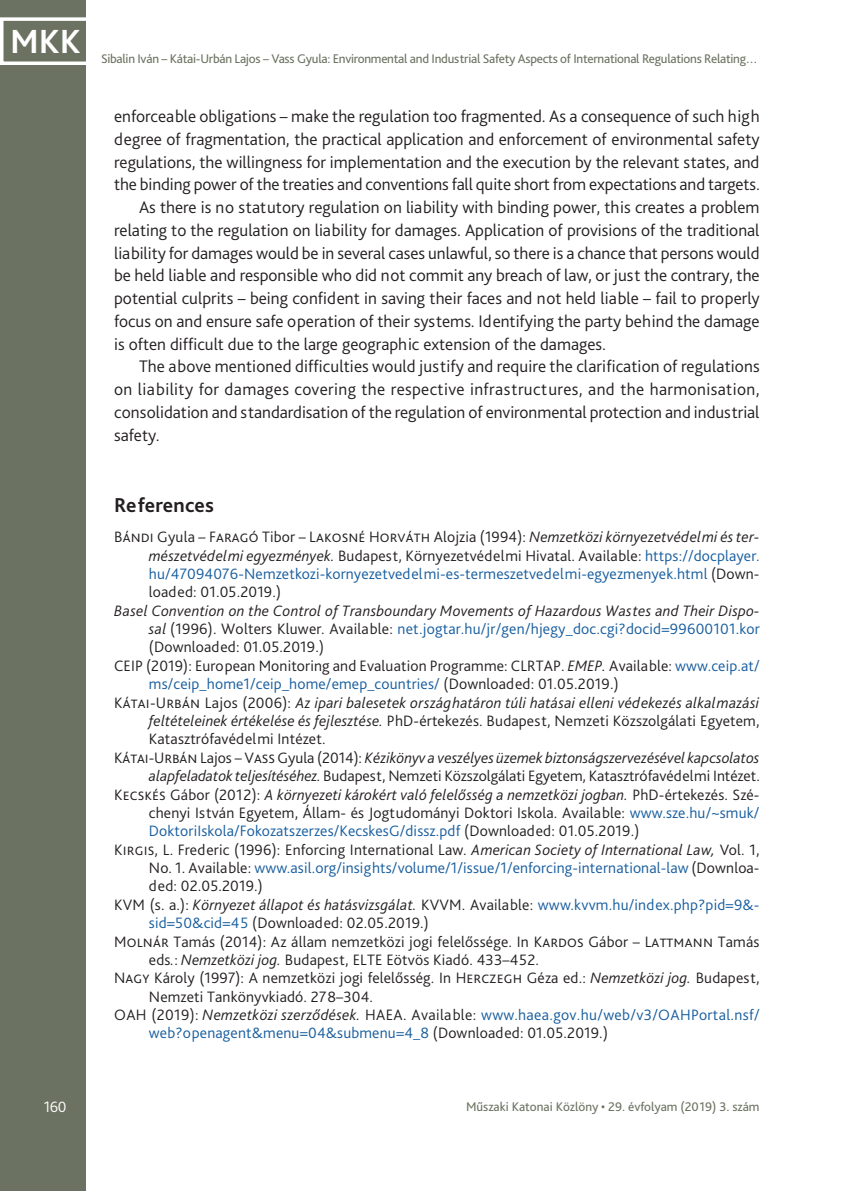
<style>
.page{position:relative;width:844px;height:1191px;background:#fff}
.page>*{position:absolute;margin:0;border:0;box-sizing:border-box;transform-origin:0 0}
.t1{font:700 35px "Bliss Pro";color:#fff}
.IRODALOMJEGYZÉK___cí{font:700 21px "Bliss Pro";letter-spacing:.01em;color:#231f20}
.Szöveg{font:300 17.5px/22.8px "Bliss Pro";color:#231f20;text-align:justify}
.Szöveg_1st___3_mm{font:300 17.5px/22.8px "Bliss Pro";color:#231f20;text-align:justify}
.Irodalomjegyzék{font:300 15.75px/18.4px "Bliss Pro";letter-spacing:.01em;color:#231f20}
.Irodalomjegyzék-2{font:italic 300 15.75px/18.4px "Bliss Pro";letter-spacing:.02em;color:#231f20;text-align:justify}
.Irodalomjegyzék-3{font:300 15.75px/18.4px "Bliss Pro";letter-spacing:.02em;color:#175d9e}
.t2{font:300 15.75px "Bliss Pro";color:#fff}
.t3{font:13.12px "Bliss Pro";letter-spacing:-.02em;color:#6c7261}
.t4{font:13.12px "Bliss Pro";color:#6c7261}
.s1{font-style:italic}
.s2{color:#175d9e}
.s3{font-style:normal}
.s4{font-style:normal;color:#175d9e}
.s5{color:#231f20}
.s6{font-style:italic;color:#231f20}
</style>
<div class="page">
<div style="left:0;top:0;width:85px;height:1191px;background:#6c7261"></div>
<div style="left:0;top:17px;width:94px;height:48px;border:4px solid #fff"></div>
<h1 class="t1" style="left:10px;top:20px;width:72px">MKK</h1>
<p class="t3" style="left:101px;top:50px;width:658px">Sibalin Iván – Kátai-Urbán Lajos – Vass Gyula: Environmental and Industrial Safety Aspects of International Regulations Relating…</p>
<p class="Szöveg_1st___3_mm" style="left:114px;top:104px;width:647px">enforceable obligations – make the regulation too fragmented. As a consequence of such high degree of fragmentation, the practical application and enforcement of environmental safety regulations, the willingness for implementation and the execution by the relevant states, and the binding power of the treaties and conventions fall quite short from expectations and targets.</p>
<p class="Szöveg" style="left:114px;top:195px;width:646px;text-indent:25px">As there is no statutory regulation on liability with binding power, this creates a problem relating to the regulation on liability for damages. Application of provisions of the traditional liability for damages would be in several cases unlawful, so there is a chance that persons would be held liable and responsible who did not commit any breach of law, or just the contrary, the potential culprits – being confident in saving their faces and not held liable – fail to properly focus on and ensure safe operation of their systems. Identifying the party behind the damage is often difficult due to the large geographic extension of the damages.</p>
<p class="Szöveg" style="left:114px;top:355px;width:647px;text-indent:25px">The above mentioned difficulties would justify and require the clarification of regulations on liability for damages covering the respective infrastructures, and the harmonisation, consolidation and standardisation of the regulation of environmental protection and industrial safety.</p>
<p class="IRODALOMJEGYZÉK___cí" style="left:114px;top:492px;width:101px">References</p>
<p class="Irodalomjegyzék" style="left:149px;top:527px;width:612px;text-align:justify;text-indent:-35px">Bándi Gyula – Faragó Tibor – Lakosné Horváth Alojzia (1994): <span class="s1">Nemzetközi környezetvédelmi és ter&shy;mészetvédelmi egyezmények.</span> Budapest, Környezetvédelmi Hivatal. Available: <span class="s2">https://docplayer. hu/47094076-Nemzetkozi-kornyezetvedelmi-es-termeszetvedelmi-egyezmenyek.html</span> (Down&shy;loaded: 01.05.2019.)</p>
<p class="Irodalomjegyzék-2" style="left:149px;top:601px;width:612px;text-indent:-35px">Basel Convention on the Control of Transboundary Movements of Hazardous Wastes and Their Dispo&shy;sal <span class="s3">(1996). Wolters Kluwer. Available:</span> <span class="s4">net.jogtar.hu/jr/gen/hjegy_doc.cgi?docid=99600101.kor </span><span class="s3">(Downloaded: 01.05.2019.)</span></p>
<p class="Irodalomjegyzék" style="left:149px;top:656px;width:612px;text-indent:-35px">CEIP (2019): European Monitoring and Evaluation Programme: CLRTAP. <span class="s1">EMEP.</span> Available: <span class="s2">www.ceip.at/ ms/ceip_home1/ceip_home/emep_countries/</span> (Downloaded: 01.05.2019.)</p>
<p class="Irodalomjegyzék-2" style="left:149px;top:693px;width:612px;text-indent:-35px"><span class="s3">Kátai-Urbán Lajos (2006):</span> Az ipari balesetek országhatáron túli hatásai elleni védekezés alkalmazási feltételeinek értékelése és fejlesztése. <span class="s3">PhD-értekezés. Budapest, Nemzeti Közszolgálati Egyetem, Katasztrófavédelmi Intézet.</span></p>
<p class="Irodalomjegyzék" style="left:114px;top:748px;width:647px;text-align:right">Kátai-Urbán Lajos – Vass Gyula (2014): <span class="s1">Kézikönyv a veszélyes üzemek biztonságszervezésével kapcsolatos alapfeladatok teljesítéséhez.</span> Budapest, Nemzeti Közszolgálati Egyetem, Katasztrófavédelmi Intézet.</p>
<p class="Irodalomjegyzék" style="left:149px;top:784px;width:612px;text-align:justify;text-indent:-35px">Kecskés Gábor (2012): <span class="s1">A környezeti károkért való felelősség a nemzetközi jogban.</span> PhD-értekezés. Szé&shy;chenyi István Egyetem, Állam- és Jogtudományi Doktori Iskola. Available: <span class="s2">www.sze.hu/~smuk/ DoktoriIskola/Fokozatszerzes/KecskesG/dissz.pdf</span> (Downloaded: 01.05.2019.)</p>
<p class="Irodalomjegyzék" style="left:149px;top:840px;width:612px;text-align:justify;text-indent:-35px">Kirgis, L. Frederic (1996): Enforcing International Law. <span class="s1">American Society of International Law,</span> Vol. 1, No. 1. Available: <span class="s2">www.asil.org/insights/volume/1/issue/1/enforcing-international-law</span> (Downloa&shy;ded: 02.05.2019.)</p>
<p class="Irodalomjegyzék" style="left:149px;top:895px;width:612px;text-indent:-35px">KVM (s. a.): <span class="s1">Környezet állapot és hatásvizsgálat.</span> KVVM. Available: <span class="s2">www.kvvm.hu/index.php?pid=9&amp;- sid=50&amp;cid=45</span> (Downloaded: 02.05.2019.)</p>
<p class="Irodalomjegyzék" style="left:149px;top:931px;width:612px;text-indent:-35px">Molnár Tamás (2014): Az állam nemzetközi jogi felelőssége. In Kardos Gábor – Lattmann Tamás eds<span class="s1">.</span>: <span class="s1">Nemzetközi jog.</span> Budapest, ELTE Eötvös Kiadó. 433–452.</p>
<p class="Irodalomjegyzék" style="left:149px;top:968px;width:612px;text-indent:-35px">Nagy Károly (1997): A nemzetközi jogi felelősség. In Herczegh Géza ed.: <span class="s1">Nemzetközi jog.</span> Budapest,<br>Nemzeti Tankönyvkiadó. 278–304.</p>
<p class="Irodalomjegyzék-3" style="left:149px;top:1005px;width:612px;text-indent:-35px"><span class="s5">OAH (2019):</span> <span class="s6">Nemzetközi szerződések.</span> <span class="s5">HAEA. Available:</span> www.haea.gov.hu/web/v3/OAHPortal.nsf/ web?openagent&amp;menu=04&amp;submenu=4_8 <span class="s5">(Downloaded: 01.05.2019.)</span></p>
<p class="t2" style="left:44px;top:1097px;width:24px">160</p>
<p class="t4" style="left:466px;top:1098px;width:295px">Műszaki Katonai Közlöny • 29. évfolyam (2019) 3. szám</p>
</div>
